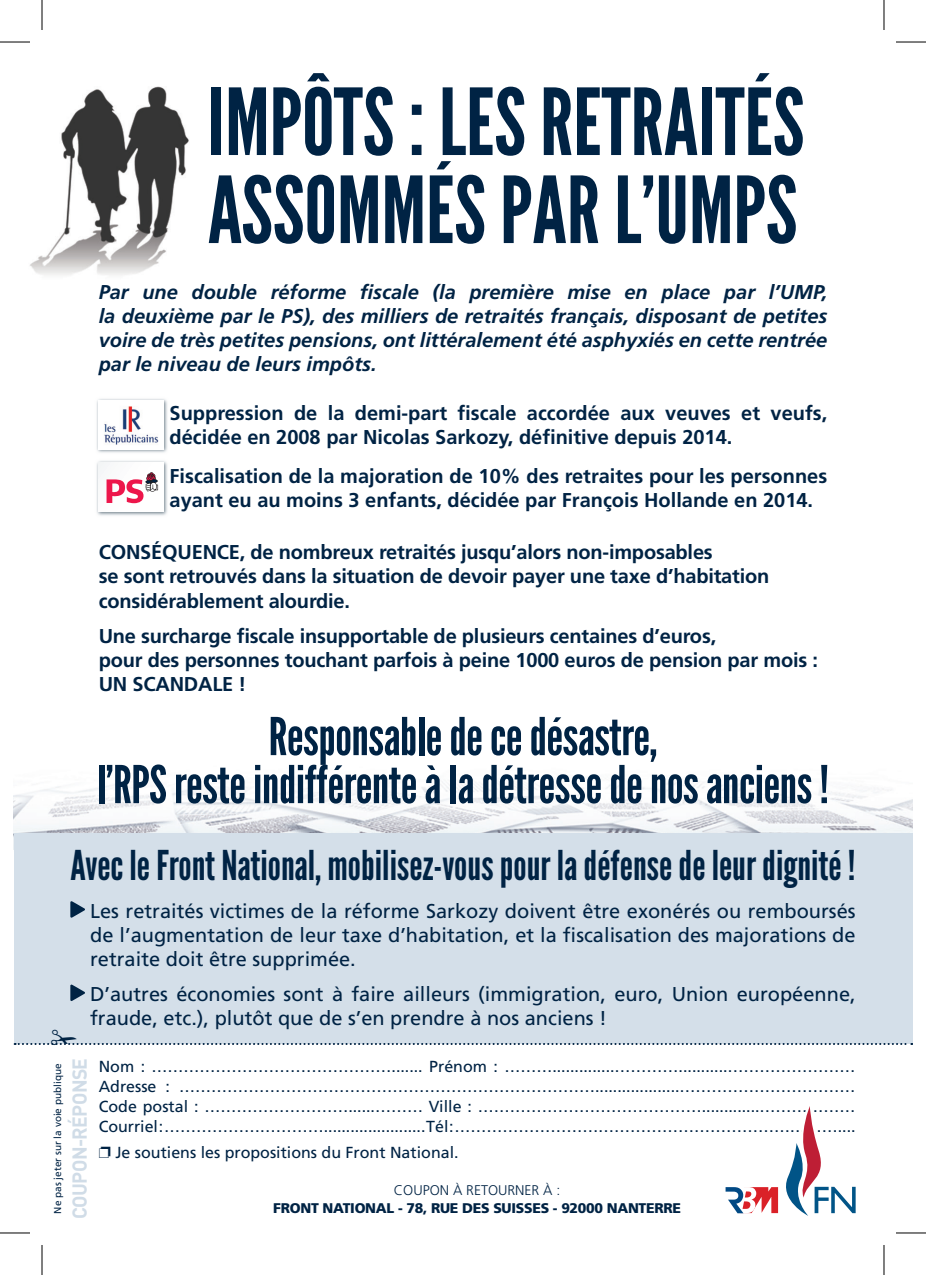
<style>
.page{position:relative;width:926px;height:1275px;background:#fff}
.page>*{position:absolute;margin:0;border:0;box-sizing:border-box;transform-origin:0 0}
.t1{font:92px/88px "League Gothic";color:#002344}
.t2{font:52px/48px "League Gothic";letter-spacing:-.01em;color:#002344;text-align:center}
.t3{font:41px "League Gothic";color:#002344}
.t4{font:700 20px/24px "Frutiger";letter-spacing:-.01em;color:#002344}
.t5{font:20px/24px "Frutiger";color:#002344;text-align:justify}
.t6{font:italic 700 20px/24px "Frutiger";color:#002344;text-align:justify}
.t7{font:700 20px "DIN";letter-spacing:-.03em;color:#d0dce7;scale:.96 1}
.t8{font:16px "Frutiger";color:#002344}
.t9{font:900 14px "Frutiger";letter-spacing:-.02em;color:#002344}
.t10{font:300 14px "Frutiger";color:#002344}
.t11{font:10px "Frutiger";color:#002344}
</style>
<div class="page">
<img style="left:14px;top:86px;width:898px;height:747px">
<div style="left:14px;top:833px;width:898px;height:211px;background:#d4dfe9"></div>
<svg style="left:725px;top:1106px;width:131px;height:110px"></svg>
<img style="left:95px;top:396px;width:75px;height:59px">
<img style="left:99px;top:400px;width:65px;height:49px">
<img style="left:95px;top:459px;width:75px;height:58px">
<div style="left:99px;top:463px;width:65px;height:48px;background:#fefefe"></div>
<svg style="left:107px;top:472px;width:51px;height:31px"></svg>
<svg style="left:70px;top:901px;width:15px;height:17px"></svg>
<svg style="left:70px;top:984px;width:15px;height:17px"></svg>
<hr style="left:0;top:42px;width:30px;height:1px;background:#000">
<hr style="left:896px;top:42px;width:30px;height:1px;background:#000">
<hr style="left:0;top:1232px;width:30px;height:1px;background:#000">
<hr style="left:896px;top:1232px;width:30px;height:1px;background:#000">
<hr style="left:42px;top:0;width:1px;height:30px;background:#000">
<hr style="left:42px;top:1245px;width:1px;height:30px;background:#000">
<hr style="left:884px;top:0;width:1px;height:30px;background:#000">
<hr style="left:884px;top:1245px;width:1px;height:30px;background:#000">
<svg style="left:15px;top:1043px;width:897px;height:2px"></svg>
<p class="t1" style="left:208px;top:79px;width:598px">IMPÔTS : LES RETRAITÉS<br>ASSOMMÉS PAR L’UMPS</p>
<p class="t6" style="left:99px;top:279px;width:730px">Par une double réforme fiscale (la première mise en place par l’UMP, la deuxième par le PS), des milliers de retraités français, disposant de petites voire de très petites pensions, ont littéralement été asphyxiés en cette rentrée par le niveau de leurs impôts.</p>
<p class="t4" style="left:170px;top:401px;width:659px">Suppression de la demi-part fiscale accordée aux veuves et veufs, décidée en 2008 par Nicolas Sarkozy, définitive depuis 2014.</p>
<p class="t4" style="left:170px;top:464px;width:659px">Fiscalisation de la majoration de 10% des retraites pour les personnes ayant eu au moins 3 enfants, décidée par François Hollande en 2014.</p>
<p class="t4" style="left:99px;top:540px;width:672px">CONSÉQUENCE, de nombreux retraités jusqu’alors non-imposables<br>se sont retrouvés dans la situation de devoir payer une taxe d’habitation considérablement alourdie.</p>
<p class="t4" style="left:99px;top:624px;width:721px">Une surcharge fiscale insupportable de plusieurs centaines d’euros,<br>pour des personnes touchant parfois à peine 1000 euros de pension par mois :<br>UN SCANDALE !</p>
<p class="t2" style="left:97px;top:713px;width:734px">Responsable de ce désastre,<br>l’RPS reste indifférente à la détresse de nos anciens!</p>
<p class="t3" style="left:70px;top:841px;width:787px">Avec le Front National, mobilisez-vous pour la défense de leur dignité !</p>
<p class="t5" style="left:90px;top:898px;width:767px">Les retraités victimes de la réforme Sarkozy doivent être exonérés ou remboursés de l’augmentation de leur taxe d’habitation, et la fiscalisation des majorations de retraite doit être supprimée.</p>
<p class="t5" style="left:90px;top:982px;width:767px">D’autres économies sont à faire ailleurs (immigration, euro, Union européenne, fraude, etc.), plutôt que de s’en prendre à nos anciens !</p>
<p class="t11" style="left:52px;top:1213px;width:152px;rotate:-90deg">Ne pas jeter sur la voie publique</p>
<p class="t7" style="left:67px;top:1219px;width:169px;rotate:-90deg">COUPON-RÉPONSE</p>
<p class="t8" style="left:99px;top:1057px;width:758px">Nom : ………………………………………....... Prénom : ………..............…………...........……………………</p>
<p class="t8" style="left:99px;top:1077px;width:758px">Adresse : ……………………………………………………………………...................……………………………</p>
<p class="t8" style="left:99px;top:1097px;width:758px">Code postal : ………………………......……… Ville : …………………………………….............………………</p>
<p class="t8" style="left:99px;top:1117px;width:758px">Courriel: …………………………....................... Tél: ………………………………………………………………....</p>
<p class="t8" style="left:115px;top:1143px;width:345px">Je soutiens les propositions du Front National.</p>
<p class="t10" style="left:394px;top:1182px;width:168px">COUPON À RETOURNER À :</p>
<p class="t9" style="left:273px;top:1199px;width:409px">FRONT NATIONAL - 78, RUE DES SUISSES - 92000 NANTERRE</p>
</div>
